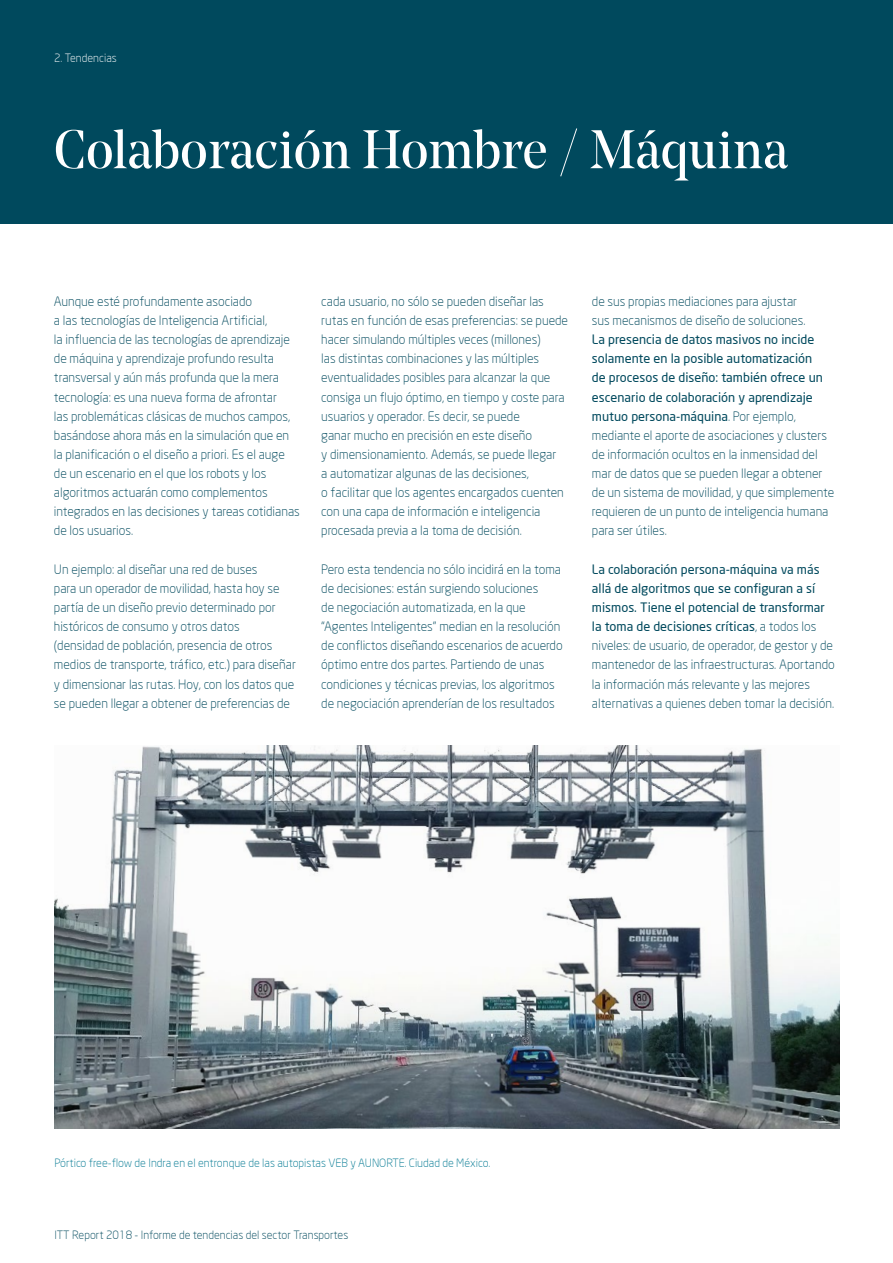
<style>
.page{position:relative;width:893px;height:1263px;background:#fff}
.page>*{position:absolute;margin:0;border:0;box-sizing:border-box;transform-origin:0 0}
.t1{font:54px "Noe Display";color:#fff}
.t2{font:300 12.75px/19.2px "Neo Sans";color:#00495d}
.t3{font:300 11.25px "Neo Sans";color:#007892}
.t4{font:300 11.25px "Neo Sans";color:#00495d}
.t5{font:300 11.25px "Neo Sans";color:#fff}
.s1{font-weight:400}
</style>
<div class="page">
<div style="left:0;top:0;width:893px;height:223px;background:#00495d"></div>
<img style="left:54px;top:746px;width:785px;height:382px">
<p class="t5" style="left:54px;top:52px;width:64px">2. Tendencias</p>
<h1 class="t1" style="left:54px;top:116px;width:736px">Colaboración Hombre / Máquina</h1>
<p class="t2" style="left:54px;top:292px;width:247px">Aunque esté profundamente asociado<br>a las tecnologías de Inteligencia Artificial,<br>la influencia de las tecnologías de aprendizaje de máquina y aprendizaje profundo resulta transversal y aún más profunda que la mera tecnología: es una nueva forma de afrontar<br>las problemáticas clásicas de muchos campos, basándose ahora más en la simulación que en la planificación o el diseño a priori. Es el auge de un escenario en el que los robots y los algoritmos actuarán como complementos integrados en las decisiones y tareas cotidianas de los usuarios.</p>
<p class="t2" style="left:54px;top:559px;width:244px">Un ejemplo: al diseñar una red de buses<br>para un operador de movilidad, hasta hoy se partía de un diseño previo determinado por históricos de consumo y otros datos<br>(densidad de población, presencia de otros medios de transporte, tráfico, etc.) para diseñar y dimensionar las rutas. Hoy, con los datos que se pueden llegar a obtener de preferencias de</p>
<p class="t2" style="left:321px;top:292px;width:248px">cada usuario, no sólo se pueden diseñar las rutas en función de esas preferencias: se puede hacer simulando múltiples veces (millones)<br>las distintas combinaciones y las múltiples eventualidades posibles para alcanzar la que consiga un flujo óptimo, en tiempo y coste para usuarios y operador. Es decir, se puede<br>ganar mucho en precisión en este diseño<br>y dimensionamiento. Además, se puede llegar<br>a automatizar algunas de las decisiones,<br>o facilitar que los agentes encargados cuenten con una capa de información e inteligencia procesada previa a la toma de decisión.</p>
<p class="t2" style="left:321px;top:559px;width:243px">Pero esta tendencia no sólo incidirá en la toma de decisiones: están surgiendo soluciones<br>de negociación automatizada, en la que “Agentes Inteligentes” median en la resolución de conflictos diseñando escenarios de acuerdo óptimo entre dos partes. Partiendo de unas condiciones y técnicas previas, los algoritmos de negociación aprenderían de los resultados</p>
<p class="t2" style="left:592px;top:292px;width:215px">de sus propias mediaciones para ajustar sus mecanismos de diseño de soluciones.</p>
<p class="t2" style="left:592px;top:330px;width:244px"><span class="s1">La presencia de datos masivos no incide solamente en la posible automatización<br>de procesos de diseño: también ofrece un escenario de colaboración y aprendizaje mutuo persona-máquina</span>. Por ejemplo, mediante el aporte de asociaciones y clusters de información ocultos en la inmensidad del mar de datos que se pueden llegar a obtener de un sistema de movilidad, y que simplemente requieren de un punto de inteligencia humana para ser útiles.</p>
<p class="t2" style="left:592px;top:559px;width:244px"><span class="s1">La colaboración persona-máquina va más allá de algoritmos que se configuran a sí mismos. Tiene el potencial de transformar la toma de decisiones críticas</span>, a todos los niveles: de usuario, de operador, de gestor y de mantenedor de las infraestructuras. Aportando la información más relevante y las mejores alternativas a quienes deben tomar la decisión.</p>
<p class="t3" style="left:54px;top:1156px;width:438px">Pórtico free-flow de Indra en el entronque de las autopistas VEB y AUNORTE. Ciudad de México.</p>
<p class="t4" style="left:54px;top:1228px;width:295px">ITT Report 2018 - Informe de tendencias del sector Transportes</p>
</div>
